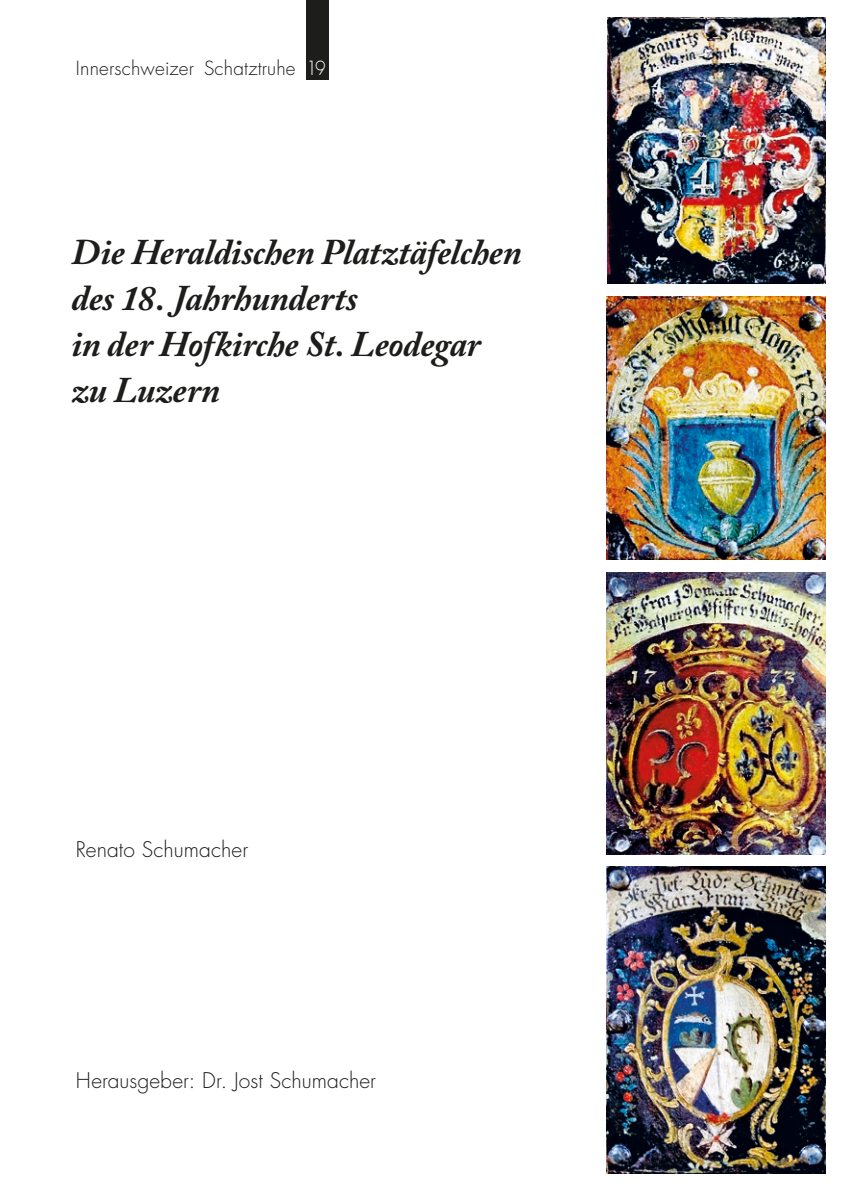
<style>
.page{position:relative;width:843px;height:1191px;background:#fff}
.page>*{position:absolute;margin:0;border:0;box-sizing:border-box;transform-origin:0 0}
.t1{font:italic 700 36px/46px "Adobe Caslon Pro";letter-spacing:-.01em;color:#1d1d1b}
.t2{font:300 21px "Futura";letter-spacing:.005em;color:#1d1d1b}
.t3{font:300 19px "Futura";letter-spacing:.01em;color:#1d1d1b}
.s1{color:#fff}
</style>
<div class="page">
<div style="left:306px;top:0;width:22px;height:79px;background:#1d1d1b"></div>
<img style="left:607px;top:18px;width:218px;height:266px">
<img style="left:606px;top:296px;width:219px;height:264px">
<img style="left:606px;top:572px;width:219px;height:282px">
<img style="left:606px;top:866px;width:219px;height:307px">
<p class="t3" style="left:76px;top:57px;width:251px">Innerschweizer Schatztruhe <span class="s1">19</span></p>
<p class="t1" style="left:71px;top:229px;width:451px">Die Heraldischen Platztäfelchen des 18. Jahrhunderts<br>in der Hofkirche St. Leodegar zu Luzern</p>
<p class="t2" style="left:76px;top:836px;width:174px">Renato Schumacher</p>
<p class="t2" style="left:76px;top:1067px;width:301px">Herausgeber: Dr. Jost Schumacher</p>
</div>
